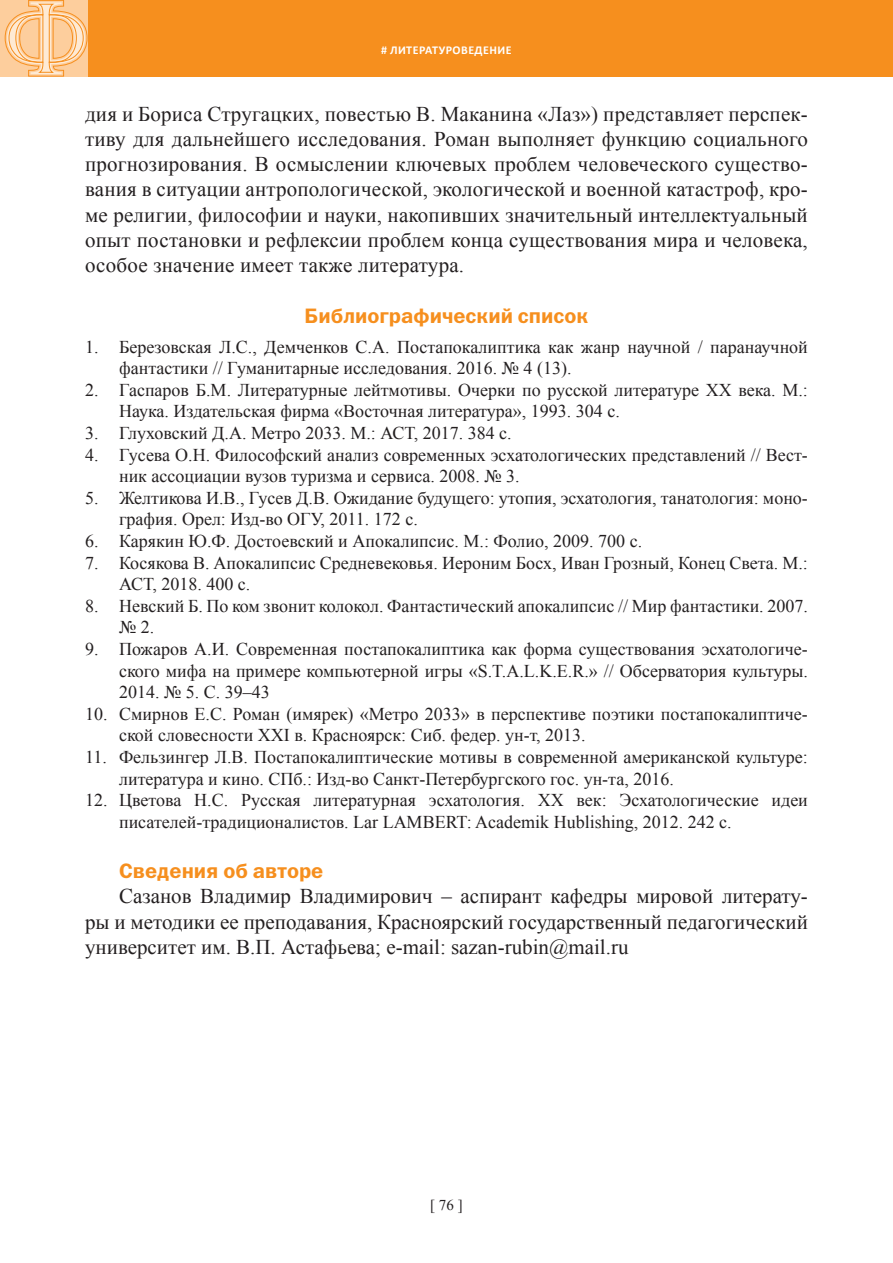
<style>
.page{position:relative;width:893px;height:1263px;background:#fff}
.page>*{position:absolute;margin:0;border:0;box-sizing:border-box;transform-origin:0 0}
.t1{font:21px/25.2px "Times New Roman";color:#231f20;text-align:justify}
.t2{font:21px "ez Franklin Goth Demi";color:#f68f1e}
.t3{font:18px/21.6px "Times New Roman";color:#231f20}
.t4{font:15px "Times New Roman";color:#231f20}
.t5{font:700 12px "Calibri";letter-spacing:.04em;color:#fff}
</style>
<div class="page">
<div style="left:0;top:0;width:893px;height:77px;background:#f68f1e"></div>
<div style="left:0;top:0;width:88px;height:77px;background:#fdce9d"></div>
<svg style="left:4px;top:0;width:84px;height:77px"></svg>
<p class="t5" style="left:381px;top:43px;width:132px"># ЛИТЕРАТУРОВЕДЕНИЕ</p>
<p class="t1" style="left:85px;top:101px;width:724px">дия и Бориса Стругацких, повестью В. Маканина «Лаз») представляет перспек&shy;тиву для дальнейшего исследования. Роман выполняет функцию социального прогнозирования. В осмыслении ключевых проблем человеческого существо&shy;вания в ситуации антропологической, экологической и военной катастроф, кро&shy;ме религии, философии и науки, накопивших значительный интеллектуальный опыт постановки и рефлексии проблем конца существования мира и человека, особое значение имеет также литература.</p>
<p class="t2" style="left:305px;top:303px;width:285px">Библиографический список</p>
<p class="t3" style="left:119px;top:335px;width:690px;text-indent:-34px">1. Березовская Л.С., Демченков С.А. Постапокалиптика как жанр научной / паранаучной фантастики // Гуманитарные исследования. 2016. № 4 (13).</p>
<p class="t3" style="left:119px;top:379px;width:690px;text-indent:-34px">2. Гаспаров Б.М. Литературные лейтмотивы. Очерки по русской литературе XX века. М.:<br>Наука. Издательская фирма «Восточная литература», 1993. 304 с.</p>
<p class="t3" style="left:85px;top:422px;width:428px">3. Глуховский Д.А. Метро 2033. М.: АСТ, 2017. 384 с.</p>
<p class="t3" style="left:119px;top:443px;width:690px;text-indent:-34px">4. Гусева О.Н. Философский анализ современных эсхатологических представлений // Вест&shy;ник ассоциации вузов туризма и сервиса. 2008. № 3.</p>
<p class="t3" style="left:119px;top:487px;width:690px;text-indent:-34px">5. Желтикова И.В., Гусев Д.В. Ожидание будущего: утопия, эсхатология, танатология: моно&shy;графия. Орел: Изд-во ОГУ, 2011. 172 с.</p>
<p class="t3" style="left:85px;top:530px;width:559px">6. Карякин Ю.Ф. Достоевский и Апокалипсис. М.: Фолио, 2009. 700 с.</p>
<p class="t3" style="left:119px;top:551px;width:690px;text-indent:-34px">7. Косякова В. Апокалипсис Средневековья. Иероним Босх, Иван Грозный, Конец Света. М.:<br>АСТ, 2018. 400 с.</p>
<p class="t3" style="left:119px;top:595px;width:690px;text-indent:-34px">8. Невский Б. По ком звонит колокол. Фантастический апокалипсис // Мир фантастики. 2007. № 2.</p>
<p class="t3" style="left:119px;top:638px;width:690px;text-align:justify;text-indent:-34px">9. Пожаров А.И. Современная постапокалиптика как форма существования эсхатологиче&shy;ского мифа на примере компьютерной игры «S.T.A.L.K.E.R.» // Обсерватория культуры.<br>2014. № 5. С. 39–43</p>
<p class="t3" style="left:119px;top:703px;width:690px;text-indent:-34px">10. Смирнов Е.С. Роман (имярек) «Метро 2033» в перспективе поэтики постапокалиптиче&shy;ской словесности XXI в. Красноярск: Сиб. федер. ун-т, 2013.</p>
<p class="t3" style="left:119px;top:746px;width:690px;text-indent:-34px">11. Фельзингер Л.В. Постапокалиптические мотивы в современной американской культуре: литература и кино. СПб.: Изд-во Санкт-Петербургского гос. ун-та, 2016.</p>
<p class="t3" style="left:119px;top:789px;width:690px;text-indent:-34px">12. Цветова Н.С. Русская литературная эсхатология. XX век: Эсхатологические идеи писателей-традиционалистов. Lar LAMBERT: Academik Hublishing, 2012. 242 с.</p>
<p class="t2" style="left:119px;top:859px;width:206px">Сведения об авторе</p>
<p class="t1" style="left:85px;top:883px;width:724px;text-indent:34px">Сазанов Владимир Владимирович – аспирант кафедры мировой литерату&shy;ры и методики ее преподавания, Красноярский государственный педагогический университет им. В.П. Астафьева; e-mail: sazan-rubin@mail.ru</p>
<p class="t4" style="left:430px;top:1194px;width:34px">[ 76 ]</p>
</div>
